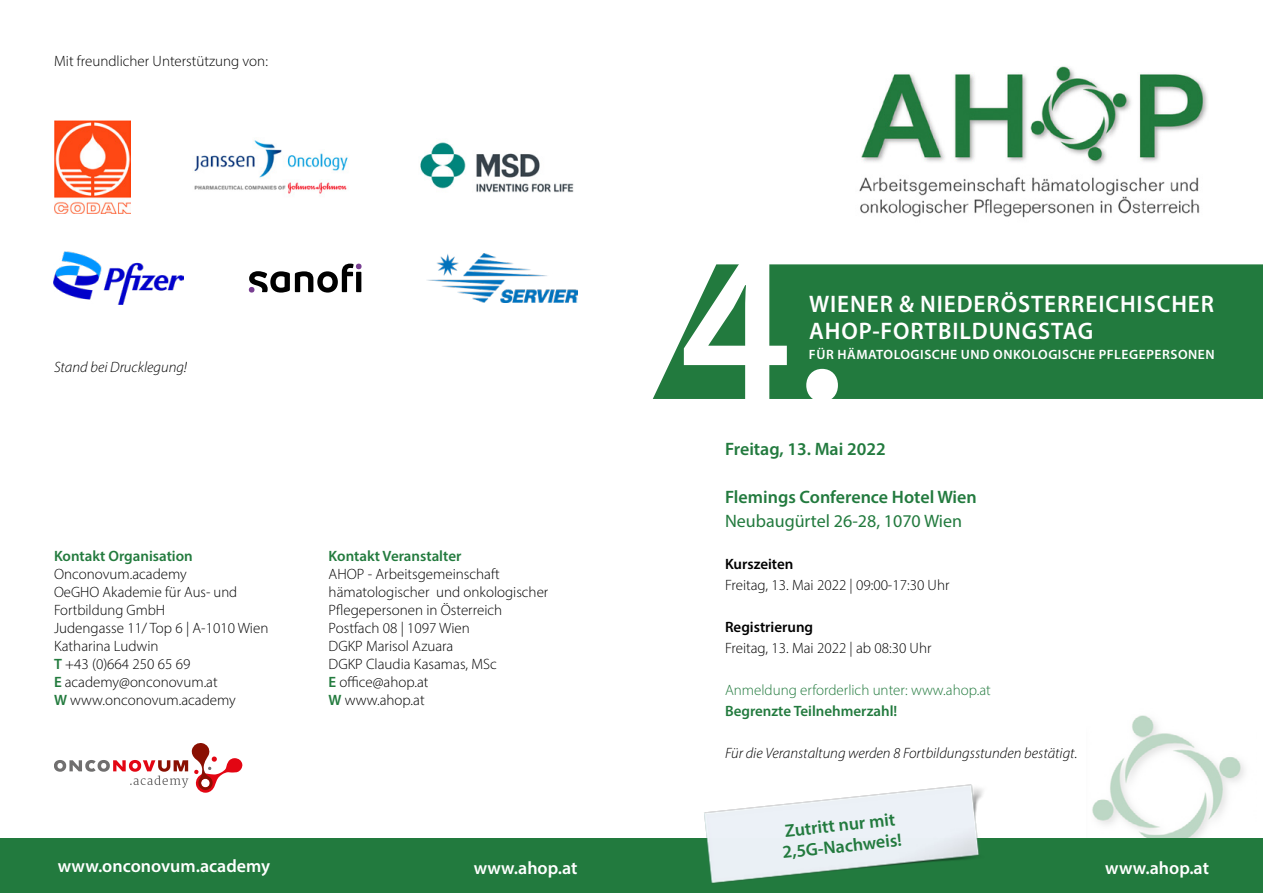
<style>
.page{position:relative;width:1263px;height:893px;background:#fff}
.page>*{position:absolute;margin:0;border:0;box-sizing:border-box;transform-origin:0 0}
.t1{font:600 208.5px "Myriad Pro";color:#fff}
.t2{font:600 24px/27px "Myriad Pro";letter-spacing:.04em;color:#fff}
.t3{font:600 18px/21px "Myriad Pro";color:#227a3e}
.t4{font:600 18px "Myriad Pro";color:#fff}
.t5{font:18px "Myriad Pro";color:#227a3e}
.t6{font:300 15px/18px "Myriad Pro";color:#000}
.t7{font:italic 300 15px "Myriad Pro";color:#000}
.t8{font:300 15px "Myriad Pro";color:#227a3e}
.t9{font:600 15px "Myriad Pro";color:#237b3e}
.t10{font:600 15px "Myriad Pro";color:#227a3e}
.t11{font:600 15px "Myriad Pro";color:#000}
.t12{font:600 13.5px "Myriad Pro";letter-spacing:.04em;color:#fff}
.s1{font-weight:600;color:#237b3e}
</style>
<div class="page">
<img style="left:1086px;top:715px;width:170px;height:124px">
<div style="left:0;top:839px;width:1263px;height:54px;background:#227a3e"></div>
<img style="left:859px;top:66px;width:349px;height:152px">
<div style="left:653px;top:264px;width:610px;height:135px;background:#227a3e"></div>
<svg style="left:54px;top:743px;width:188px;height:50px"></svg>
<img style="left:684px;top:784px;width:314px;height:99px">
<svg style="left:249px;top:264px;width:113px;height:29px"></svg>
<img style="left:54px;top:120px;width:76px;height:93px">
<img style="left:192px;top:140px;width:156px;height:54px">
<img style="left:54px;top:251px;width:129px;height:54px">
<img style="left:427px;top:253px;width:150px;height:50px">
<img style="left:420px;top:142px;width:154px;height:51px">
<p class="t6" style="left:54px;top:52px;width:215px">Mit freundlicher Unterstützung von:</p>
<p class="t7" style="left:54px;top:358px;width:135px">Stand bei Drucklegung!</p>
<p class="t9" style="left:54px;top:546px;width:140px">Kontakt Organisation</p>
<p class="t6" style="left:54px;top:565px;width:216px">Onconovum.academy<br>OeGHO Akademie für Aus- und<br>Fortbildung GmbH<br>Judengasse 11/ Top 6 | A-1010 Wien<br>Katharina Ludwin<br><span class="s1">T</span> +43 (0)664 250 65 69<br><span class="s1">E</span> academy@onconovum.at<br><span class="s1">W</span> www.onconovum.academy</p>
<p class="t9" style="left:329px;top:546px;width:134px">Kontakt Veranstalter</p>
<p class="t6" style="left:329px;top:565px;width:221px">AHOP - Arbeitsgemeinschaft hämatologischer und onkologischer<br>Pflegepersonen in Österreich<br>Postfach 08 | 1097 Wien<br>DGKP Marisol Azuara<br>DGKP Claudia Kasamas, MSc<br><span class="s1">E</span> office@ahop.at<br><span class="s1">W</span> www.ahop.at</p>
<h1 class="t1" style="left:680px;top:197px;width:167px">4.</h1>
<h2 class="t2" style="left:809px;top:290px;width:406px">WIENER &amp; NIEDERÖSTERREICHISCHER<br>AHOP‐FORTBILDUNGSTAG</h2>
<p class="t12" style="left:809px;top:345px;width:407px">FÜR HÄMATOLOGISCHE UND ONKOLOGISCHE PFLEGEPERSONEN</p>
<p class="t3" style="left:725px;top:438px;width:162px">Freitag, 13. Mai 2022</p>
<p class="t3" style="left:725px;top:486px;width:253px">Flemings Conference Hotel Wien</p>
<p class="t5" style="left:725px;top:510px;width:239px">Neubaugürtel 26‐28, 1070 Wien</p>
<p class="t11" style="left:725px;top:554px;width:70px">Kurszeiten</p>
<p class="t6" style="left:725px;top:576px;width:226px">Freitag, 13. Mai 2022 | 09:00-17:30 Uhr</p>
<p class="t11" style="left:725px;top:617px;width:90px">Registrierung</p>
<p class="t6" style="left:725px;top:639px;width:208px">Freitag, 13. Mai 2022 | ab 08:30 Uhr</p>
<p class="t8" style="left:725px;top:681px;width:267px">Anmeldung erforderlich unter: www.ahop.at</p>
<p class="t10" style="left:725px;top:701px;width:174px">Begrenzte Teilnehmerzahl!</p>
<p class="t7" style="left:725px;top:744px;width:354px">Für die Veranstaltung werden 8 Fortbildungsstunden bestätigt.</p>
<p class="t3" style="left:779px;top:820px;width:121px;rotate:-6deg">Zutritt nur mit<br>2,5G-Nachweis!</p>
<p class="t4" style="left:58px;top:854px;width:214px">www.onconovum.academy</p>
<p class="t4" style="left:474px;top:856px;width:105px">www.ahop.at</p>
<p class="t4" style="left:1105px;top:856px;width:105px">www.ahop.at</p>
</div>
